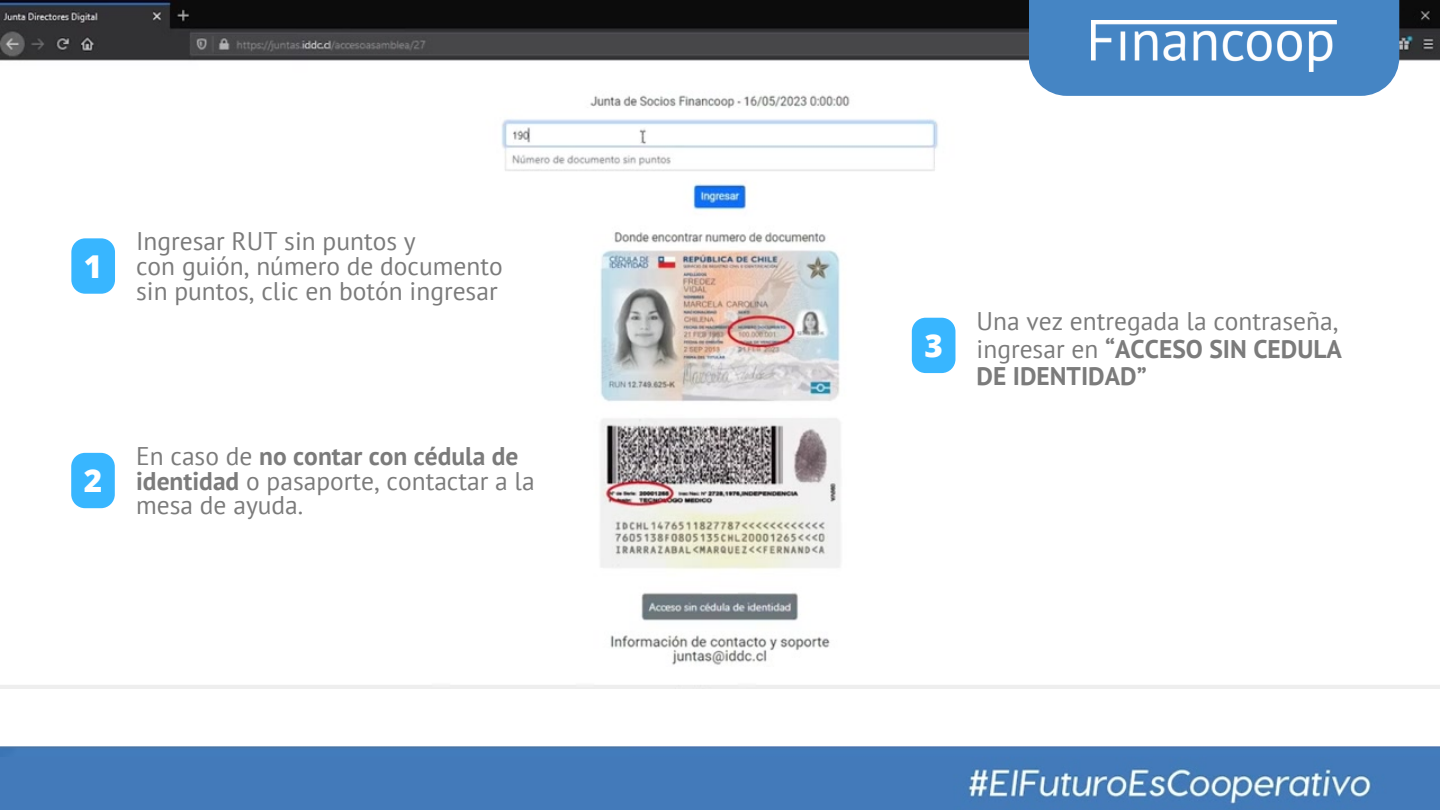
<style>
.page{position:relative;width:1440px;height:810px;background:#fff}
.page>*{position:absolute;margin:0;border:0;box-sizing:border-box;transform-origin:0 0}
.t1{font:800 31.5px "Open Sans";color:#fff}
.t2{font:25.5px/27.8px "PT Sans";color:#7b7b7b}
.t3{font:700 25.5px "PT Sans";color:#7b7b7b}
.s1{font-weight:400}
.s2{font-weight:700}
</style>
<div class="page">
<img style="left:0;top:0;width:1440px;height:689px">
<div style="left:1029px;top:0;width:370px;height:96px;background:#4585c4"></div>
<img style="left:1091px;top:20px;width:246px;height:51px">
<img style="left:0;top:747px;width:1440px;height:63px">
<div style="left:71px;top:238px;width:44px;height:56px;background:#38b6ff;border-radius:14px"></div>
<svg style="left:71px;top:453px;width:44px;height:55px;background:#46bbff"></svg>
<div style="left:912px;top:318px;width:43px;height:55px;background:#38b6ff;border-radius:14px"></div>
<p class="t1" style="left:84px;top:244px;width:20px">1</p>
<p class="t2" style="left:136px;top:227px;width:281px">Ingresar RUT sin puntos y</p>
<p class="t2" style="left:136px;top:252px;width:368px">con guión, número de documento</p>
<p class="t2" style="left:136px;top:276px;width:363px">sin puntos, clic en botón ingresar</p>
<p class="t1" style="left:84px;top:459px;width:20px">2</p>
<p class="t3" style="left:136px;top:439px;width:384px"><span class="s1">En caso de</span> no contar con cédula de</p>
<p class="t2" style="left:136px;top:466px;width:400px"><span class="s2">identidad</span> o pasaporte, contactar a la</p>
<p class="t2" style="left:136px;top:491px;width:169px">mesa de ayuda.</p>
<p class="t1" style="left:924px;top:323px;width:20px">3</p>
<p class="t2" style="left:977px;top:307px;width:367px">Una vez entregada la contraseña, ingresar en <span class="s2">“ACCESO SIN CEDULA<br>DE IDENTIDAD”</span></p>
</div>
